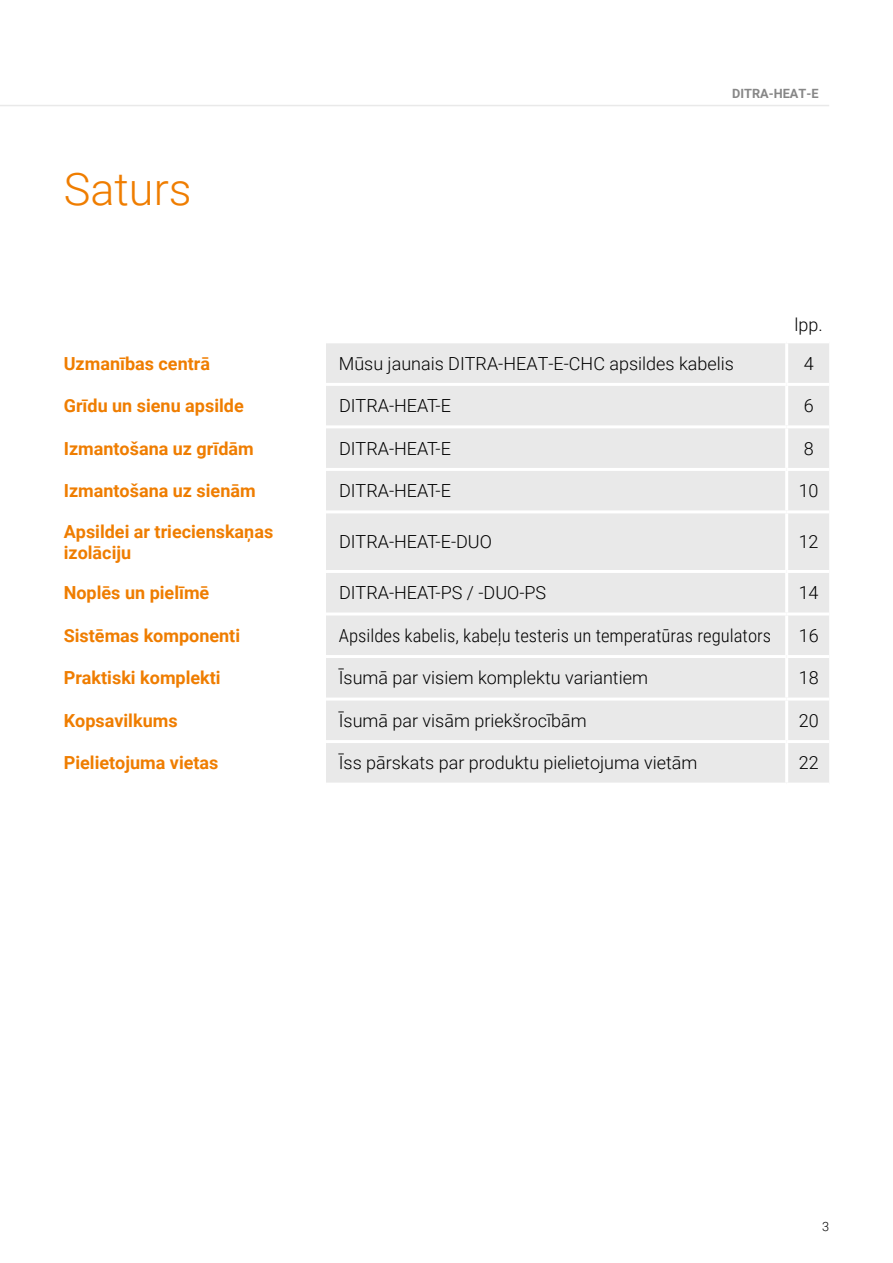
<style>
.page{position:relative;width:893px;height:1263px;background:#fff}
.page>*{position:absolute;margin:0;border:0;box-sizing:border-box;transform-origin:0 0}
.t1{font:300 45px "Roboto";color:#ef7d00}
.t2{font:300 18px "Roboto";color:#000}
.t3{font:700 18px/21.6px "Roboto";color:#ef7d00}
.t4{font:300 18px "Roboto Condensed";color:#000;scale:1.04 1}
.t5{font:700 12.75px "Roboto";color:#878787}
.t6{font:300 12.75px "Roboto";color:#000}
</style>
<div class="page">
<hr style="left:0;top:105px;width:829px;height:1px;background:#e9e9e9">
<div style="left:326px;top:343px;width:503px;height:440px;background:#e9e9e9"></div>
<hr style="left:785px;top:343px;width:3px;height:40px;background:#fff">
<hr style="left:326px;top:383px;width:461px;height:3px;background:#fff">
<hr style="left:787px;top:383px;width:42px;height:3px;background:#fff">
<hr style="left:785px;top:386px;width:3px;height:39px;background:#fff">
<hr style="left:326px;top:425px;width:461px;height:3px;background:#fff">
<hr style="left:787px;top:425px;width:42px;height:3px;background:#fff">
<hr style="left:785px;top:428px;width:3px;height:40px;background:#fff">
<hr style="left:326px;top:468px;width:461px;height:3px;background:#fff">
<hr style="left:787px;top:468px;width:42px;height:3px;background:#fff">
<hr style="left:785px;top:471px;width:3px;height:39px;background:#fff">
<hr style="left:326px;top:510px;width:461px;height:3px;background:#fff">
<hr style="left:787px;top:510px;width:42px;height:3px;background:#fff">
<hr style="left:785px;top:513px;width:3px;height:57px;background:#fff">
<hr style="left:326px;top:570px;width:461px;height:3px;background:#fff">
<hr style="left:787px;top:570px;width:42px;height:3px;background:#fff">
<hr style="left:785px;top:573px;width:3px;height:39px;background:#fff">
<hr style="left:326px;top:612px;width:461px;height:3px;background:#fff">
<hr style="left:787px;top:612px;width:42px;height:3px;background:#fff">
<hr style="left:785px;top:615px;width:3px;height:40px;background:#fff">
<hr style="left:326px;top:655px;width:461px;height:3px;background:#fff">
<hr style="left:787px;top:655px;width:42px;height:3px;background:#fff">
<hr style="left:785px;top:658px;width:3px;height:39px;background:#fff">
<hr style="left:326px;top:697px;width:461px;height:3px;background:#fff">
<hr style="left:787px;top:697px;width:42px;height:3px;background:#fff">
<hr style="left:785px;top:700px;width:3px;height:40px;background:#fff">
<hr style="left:326px;top:740px;width:461px;height:3px;background:#fff">
<hr style="left:787px;top:740px;width:42px;height:3px;background:#fff">
<hr style="left:785px;top:743px;width:3px;height:40px;background:#fff">
<h1 class="t1" style="left:64px;top:158px;width:129px">Saturs</h1>
<p class="t5" style="left:732px;top:84px;width:88px">DITRA-HEAT-E</p>
<p class="t2" style="left:794px;top:312px;width:30px">lpp.</p>
<p class="t3" style="left:64px;top:352px;width:148px">Uzmanības centrā</p>
<p class="t2" style="left:339px;top:350px;width:397px">Mūsu jaunais DITRA-HEAT-E-CHC apsildes kabelis</p>
<p class="t2" style="left:804px;top:350px;width:11px">4</p>
<p class="t3" style="left:64px;top:394px;width:181px">Grīdu un sienu apsilde</p>
<p class="t2" style="left:339px;top:393px;width:113px">DITRA-HEAT-E</p>
<p class="t2" style="left:804px;top:393px;width:11px">6</p>
<p class="t3" style="left:64px;top:437px;width:191px">Izmantošana uz grīdām</p>
<p class="t2" style="left:339px;top:436px;width:113px">DITRA-HEAT-E</p>
<p class="t2" style="left:804px;top:436px;width:11px">8</p>
<p class="t3" style="left:64px;top:479px;width:193px">Izmantošana uz sienām</p>
<p class="t2" style="left:339px;top:478px;width:113px">DITRA-HEAT-E</p>
<p class="t2" style="left:799px;top:478px;width:21px">10</p>
<p class="t3" style="left:64px;top:520px;width:211px">Apsildei ar triecienskaņas izolāciju</p>
<p class="t2" style="left:339px;top:529px;width:154px">DITRA-HEAT-E-DUO</p>
<p class="t2" style="left:799px;top:529px;width:21px">12</p>
<p class="t3" style="left:64px;top:581px;width:147px">Noplēs un pielīmē</p>
<p class="t2" style="left:339px;top:580px;width:209px">DITRA-HEAT-PS / -DUO-PS</p>
<p class="t2" style="left:799px;top:580px;width:21px">14</p>
<p class="t3" style="left:64px;top:624px;width:178px">Sistēmas komponenti</p>
<p class="t4" style="left:339px;top:623px;width:417px">Apsildes kabelis, kabeļu testeris un temperatūras regulators</p>
<p class="t2" style="left:799px;top:623px;width:21px">16</p>
<p class="t3" style="left:64px;top:666px;width:158px">Praktiski komplekti</p>
<p class="t2" style="left:339px;top:665px;width:311px">Īsumā par visiem komplektu variantiem</p>
<p class="t2" style="left:799px;top:665px;width:21px">18</p>
<p class="t3" style="left:64px;top:709px;width:115px">Kopsavilkums</p>
<p class="t2" style="left:339px;top:708px;width:249px">Īsumā par visām priekšrocībām</p>
<p class="t2" style="left:799px;top:708px;width:21px">20</p>
<p class="t3" style="left:64px;top:751px;width:156px">Pielietojuma vietas</p>
<p class="t2" style="left:339px;top:750px;width:360px">Īss pārskats par produktu pielietojuma vietām</p>
<p class="t2" style="left:799px;top:750px;width:21px">22</p>
<p class="t6" style="left:822px;top:1218px;width:9px">3</p>
</div>
